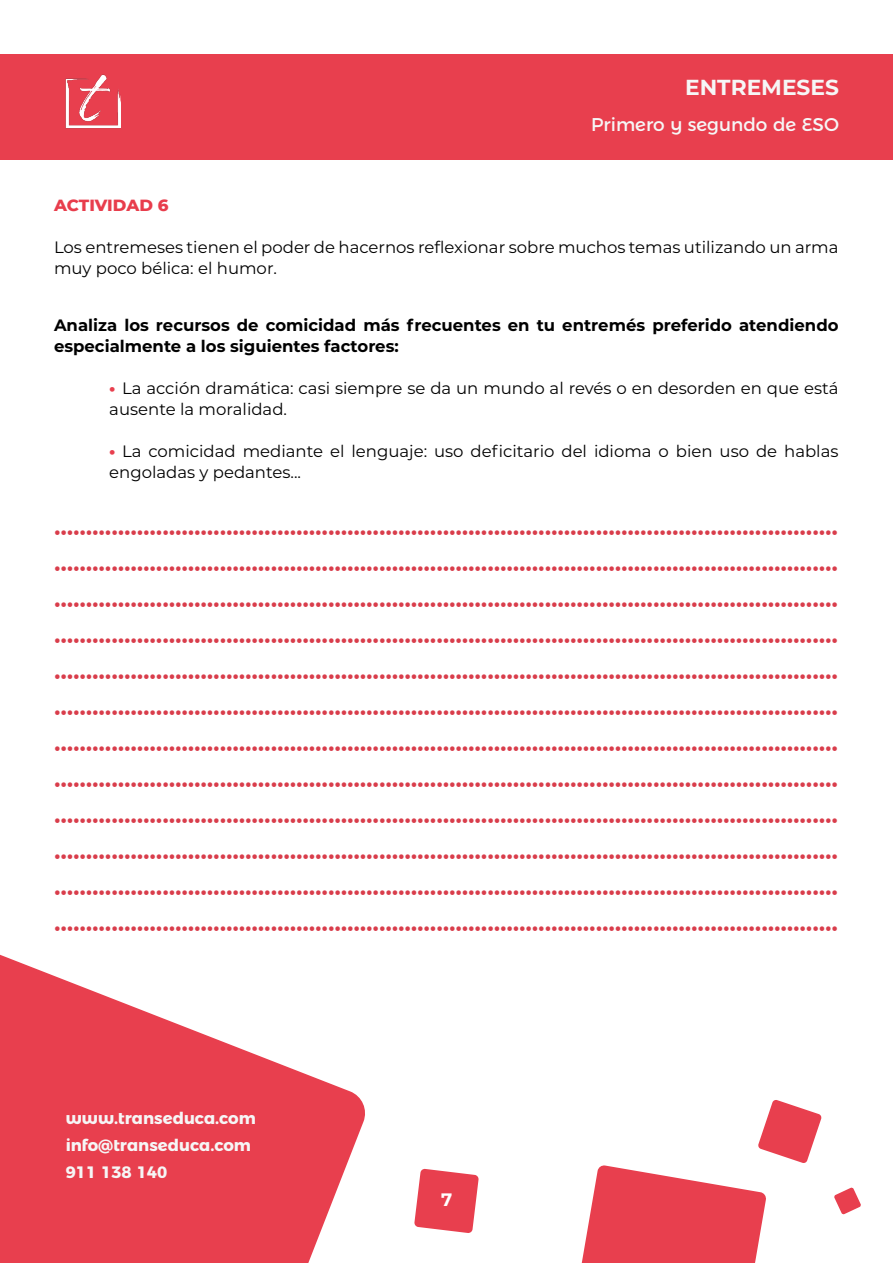
<style>
.page{position:relative;width:893px;height:1263px;background:#fff}
.page>*{position:absolute;margin:0;border:0;box-sizing:border-box;transform-origin:0 0}
.t1{font:600 27px/36px "Montserrat";color:#d93d4b;text-align:justify}
.t2{font:700 21.75px "Montserrat";color:#f6f6f6}
.t3{font:18.45px "Montserrat Alternates";color:#f6f6f6}
.t4{font:700 18px "Montserrat";color:#fff}
.t5{font:16.5px/21px "Montserrat";color:#000}
.t6{font:700 16.5px/21px "Montserrat";color:#000}
.t7{font:700 16.5px/27px "Montserrat Alternates";color:#f6f6f6}
.t8{font:800 16.5px "Montserrat";letter-spacing:-.005em;color:#e83d4c}
.s1{font-weight:800;color:#e83f4e}
</style>
<div class="page">
<div style="left:0;top:54px;width:893px;height:105px;background:#e83f4e"></div>
<svg style="left:0;top:954px;width:365px;height:309px;fill:#e83f4e"></svg>
<svg style="left:414px;top:1169px;width:65px;height:64px"></svg>
<svg style="left:581px;top:1100px;width:241px;height:163px"></svg>
<svg style="left:834px;top:1187px;width:27px;height:27px"></svg>
<img style="left:66px;top:74px;width:55px;height:55px">
<p class="t2" style="left:685px;top:72px;width:155px">ENTREMESES</p>
<p class="t3" style="left:591px;top:110px;width:249px">Primero y segundo de ESO</p>
<p class="t8" style="left:54px;top:193px;width:116px">ACTIVIDAD 6</p>
<p class="t5" style="left:54px;top:236px;width:786px">Los entremeses tienen el poder de hacernos reflexionar sobre muchos temas utilizando un arma muy poco bélica: el humor.</p>
<p class="t6" style="left:54px;top:314px;width:786px">Analiza los recursos de comicidad más frecuentes en tu entremés preferido atendiendo especialmente a los siguientes factores:</p>
<p class="t5" style="left:109px;top:377px;width:731px"><span class="s1">•</span> La acción dramática: casi siempre se da un mundo al revés o en desorden en que está ausente la moralidad.</p>
<p class="t5" style="left:109px;top:440px;width:731px"><span class="s1">•</span> La comicidad mediante el lenguaje: uso deficitario del idioma o bien uso de hablas engoladas y pedantes...</p>
<p class="t1" style="left:54px;top:507px;width:785px">........................................................................................................................... ........................................................................................................................... ........................................................................................................................... ........................................................................................................................... ........................................................................................................................... ........................................................................................................................... ........................................................................................................................... ........................................................................................................................... ........................................................................................................................... ........................................................................................................................... ........................................................................................................................... ...........................................................................................................................</p>
<p class="t7" style="left:66px;top:1103px;width:192px">www.transeduca.com info@transeduca.com<br>911 138 140</p>
<p class="t4" style="left:441px;top:1186px;width:13px">7</p>
</div>
